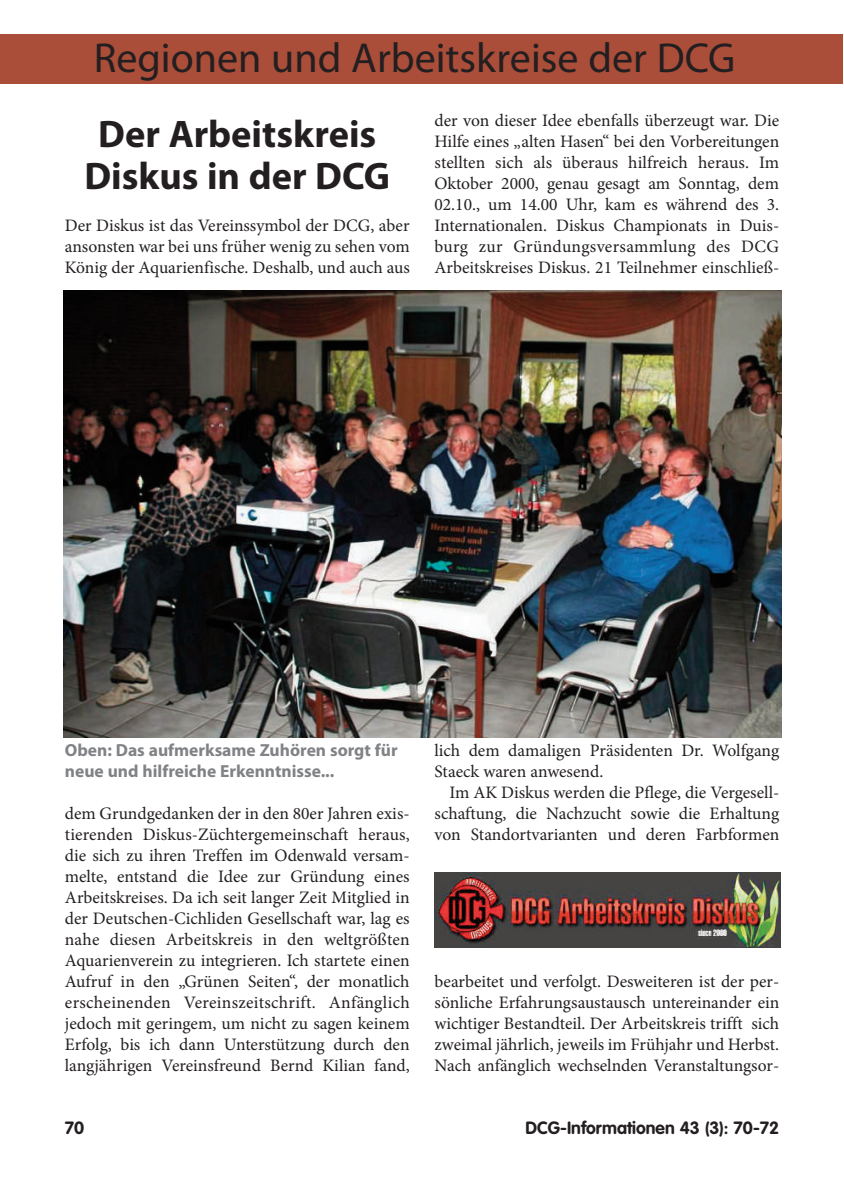
<style>
.page{position:relative;width:844px;height:1191px;background:#fff}
.page>*{position:absolute;margin:0;border:0;box-sizing:border-box;transform-origin:0 0}
.t1{font:42px "Myriad Pro";color:#231f20}
.t2{font:700 38.5px/42px "Myriad Pro";color:#231f20;text-align:center}
.t3{font:17.5px/21px "Minion Pro";color:#231f20;text-align:justify}
.t4{font:700 17.5px/21px "Myriad Pro";color:#808285}
.t5{font:700 17.5px "VAG Rounded";color:#231f20}
</style>
<div class="page">
<img style="left:63px;top:291px;width:717px;height:446px">
<img style="left:434px;top:872px;width:346px;height:75px">
<div style="left:0;top:34px;width:842px;height:50px;background:#aa4d39"></div>
<h1 class="t1" style="left:94px;top:32px;width:642px">Regionen und Arbeitskreise der DCG</h1>
<h2 class="t2" style="left:84px;top:111px;width:307px">Der Arbeitskreis<br>Diskus in der DCG</h2>
<p class="t3" style="left:65px;top:215px;width:346px">Der Diskus ist das Vereinssymbol der DCG, aber ansonsten war bei uns früher wenig zu sehen vom König der Aquarienfische. Deshalb, und auch aus</p>
<p class="t3" style="left:434px;top:110px;width:346px">der von dieser Idee ebenfalls überzeugt war. Die Hilfe eines „alten Hasen“ bei den Vorbereitungen stellten sich als überaus hilfreich heraus. Im Oktober 2000, genau gesagt am Sonntag, dem 02.10., um 14.00 Uhr, kam es während des 3.<br>Internationalen. Diskus Championats in Duis&shy;burg zur Gründungsversammlung des DCG Arbeitskreises Diskus. 21 Teilnehmer einschließ-</p>
<p class="t4" style="left:65px;top:739px;width:334px">Oben: Das aufmerksame Zuhören sorgt für neue und hilfreiche Erkenntnisse...</p>
<p class="t3" style="left:65px;top:803px;width:346px">dem Grundgedanken der in den 80er Jahren exis&shy;tierenden Diskus-Züchtergemeinschaft heraus, die sich zu ihren Treffen im Odenwald versam&shy;melte, entstand die Idee zur Gründung eines Arbeitskreises. Da ich seit langer Zeit Mitglied in der Deutschen-Cichliden Gesellschaft war, lag es nahe diesen Arbeitskreis in den weltgrößten Aquarienverein zu integrieren. Ich startete einen Aufruf in den „Grünen Seiten“, der monatlich erscheinenden Vereinszeitschrift. Anfänglich jedoch mit geringem, um nicht zu sagen keinem Erfolg, bis ich dann Unterstützung durch den langjährigen Vereinsfreund Bernd Kilian fand,</p>
<p class="t3" style="left:434px;top:740px;width:346px">lich dem damaligen Präsidenten Dr. Wolfgang<br>Staeck waren anwesend.</p>
<p class="t3" style="left:434px;top:782px;width:346px;text-indent:15px">Im AK Diskus werden die Pflege, die Vergesell&shy;schaftung, die Nachzucht sowie die Erhaltung von Standortvarianten und deren Farbformen</p>
<p class="t3" style="left:434px;top:971px;width:346px">bearbeitet und verfolgt. Desweiteren ist der per&shy;sönliche Erfahrungsaustausch untereinander ein wichtiger Bestandteil. Der Arbeitskreis trifft sich zweimal jährlich, jeweils im Frühjahr und Herbst.<br>Nach anfänglich wechselnden Veranstaltungsor-</p>
<p class="t5" style="left:65px;top:1117px;width:21px">70</p>
<p class="t5" style="left:525px;top:1117px;width:255px">DCG-Informationen 43 (3): 70-72</p>
</div>
